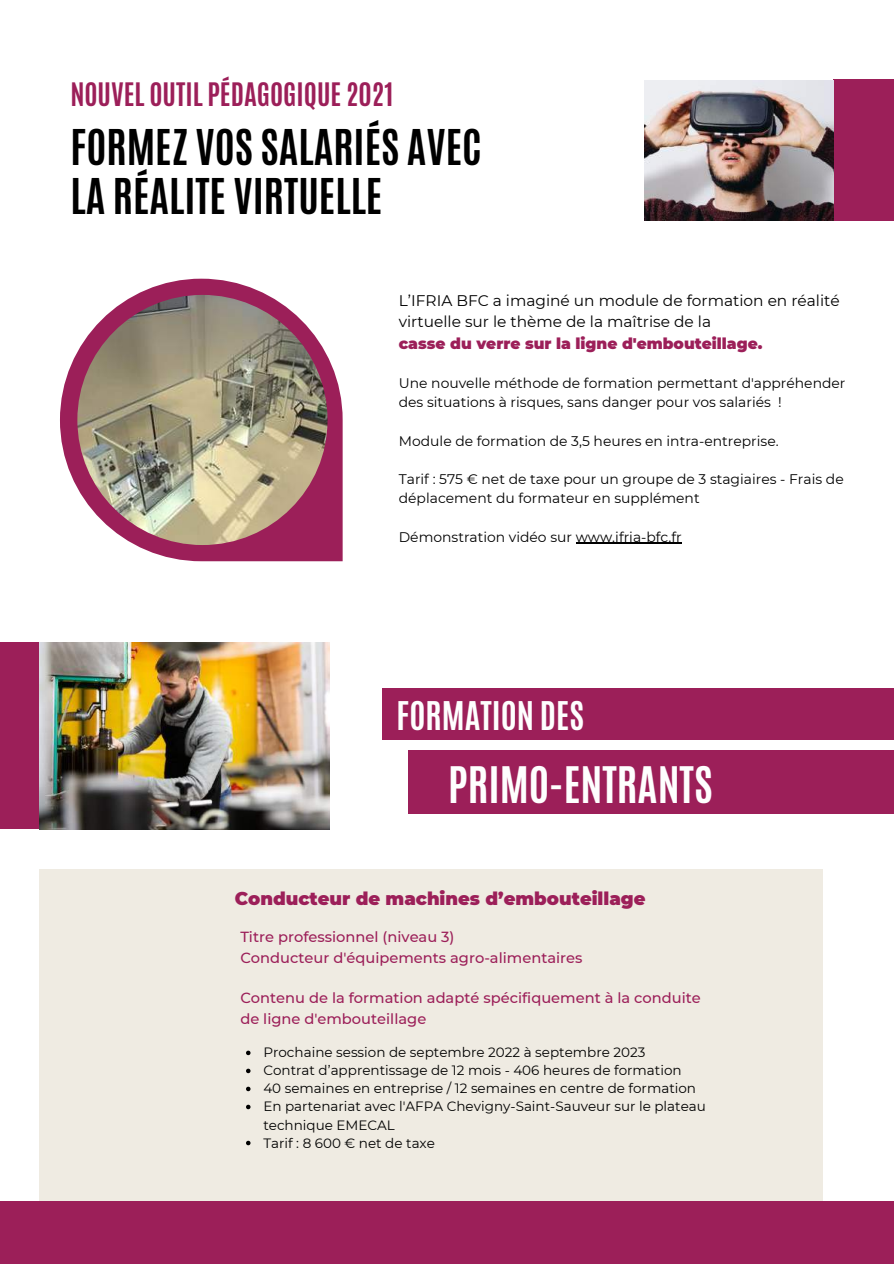
<style>
.page{position:relative;width:894px;height:1264px;background:#fff}
.page>*{position:absolute;margin:0;border:0;box-sizing:border-box;transform-origin:0 0}
.t1{font:700 42px "Antonio";color:#fefefe}
.t2{font:700 41.25px/48.4px "Antonio";color:#000}
.t3{font:700 33px "Antonio";color:#fefefe}
.t4{font:700 27px "Antonio";color:#9c1f59}
.t5{font:900 18px "Montserrat";color:#9c1f59}
.t6{font:15.45px/21.5px "Montserrat";color:#000}
.t7{font:900 15.45px "Montserrat";color:#9c1f59}
.t8{font:500 14.7px/20.2px "Montserrat";color:#9c1f59}
.t9{font:13.95px/19.2px "Montserrat";color:#000}
.t10{font:13.5px/18px "Montserrat";color:#000}
</style>
<div class="page">
<div style="left:0;top:642px;width:39px;height:187px;background:#9c1f59"></div>
<div style="left:382px;top:688px;width:511px;height:51px;background:#9c1f59"></div>
<div style="left:408px;top:750px;width:485px;height:63px;background:#9c1f59"></div>
<img style="left:39px;top:642px;width:290px;height:187px">
<div style="left:833px;top:79px;width:60px;height:142px;background:#9c1f59"></div>
<svg style="left:60px;top:279px;width:282px;height:282px;fill:#9c1f59"></svg>
<img style="left:77px;top:295px;width:250px;height:250px;border-radius:50%">
<img style="left:644px;top:80px;width:189px;height:141px">
<div style="left:39px;top:869px;width:783px;height:394px;background:#efebe2"></div>
<svg style="left:246px;top:1050px;width:4px;height:5px"></svg>
<svg style="left:246px;top:1068px;width:4px;height:5px"></svg>
<svg style="left:246px;top:1086px;width:4px;height:5px"></svg>
<svg style="left:246px;top:1104px;width:4px;height:5px"></svg>
<svg style="left:246px;top:1140px;width:4px;height:5px"></svg>
<hr style="left:575px;top:542px;width:106px;height:2px;background:#000">
<div style="left:0;top:1201px;width:893px;height:62px;background:#9c1f59"></div>
<h3 class="t4" style="left:70px;top:75px;width:324px">NOUVEL OUTIL PÉDAGOGIQUE 2021</h3>
<h2 class="t2" style="left:70px;top:124px;width:412px">FORMEZ VOS SALARIÉS AVEC<br>LA RÉALITE VIRTUELLE</h2>
<p class="t6" style="left:399px;top:290px;width:442px">L’IFRIA BFC a imaginé un module de formation en réalité virtuelle sur le thème de la maîtrise de la</p>
<p class="t7" style="left:399px;top:334px;width:365px">casse du verre sur la ligne d'embouteillage.</p>
<p class="t9" style="left:399px;top:374px;width:448px">Une nouvelle méthode de formation permettant d'appréhender des situations à risques, sans danger pour vos salariés !</p>
<p class="t9" style="left:399px;top:431px;width:381px">Module de formation de 3,5 heures en intra-entreprise.</p>
<p class="t9" style="left:399px;top:469px;width:446px">Tarif : 575 € net de taxe pour un groupe de 3 stagiaires - Frais de déplacement du formateur en supplément</p>
<p class="t9" style="left:399px;top:527px;width:284px">Démonstration vidéo sur www.ifria-bfc.fr</p>
<h3 class="t3" style="left:396px;top:691px;width:189px">FORMATION DES</h3>
<h1 class="t1" style="left:448px;top:754px;width:266px">PRIMO-ENTRANTS</h1>
<p class="t5" style="left:235px;top:887px;width:412px">Conducteur de machines d’embouteillage</p>
<p class="t8" style="left:240px;top:927px;width:343px">Titre professionnel (niveau 3)<br>Conducteur d'équipements agro-alimentaires</p>
<p class="t8" style="left:240px;top:987px;width:462px">Contenu de la formation adapté spécifiquement à la conduite de ligne d'embouteillage</p>
<p class="t10" style="left:263px;top:1043px;width:444px">Prochaine session de septembre 2022 à septembre 2023<br>Contrat d’apprentissage de 12 mois - 406 heures de formation<br>40 semaines en entreprise / 12 semaines en centre de formation En partenariat avec l'AFPA Chevigny-Saint-Sauveur sur le plateau technique EMECAL<br>Tarif : 8 600 € net de taxe</p>
</div>
